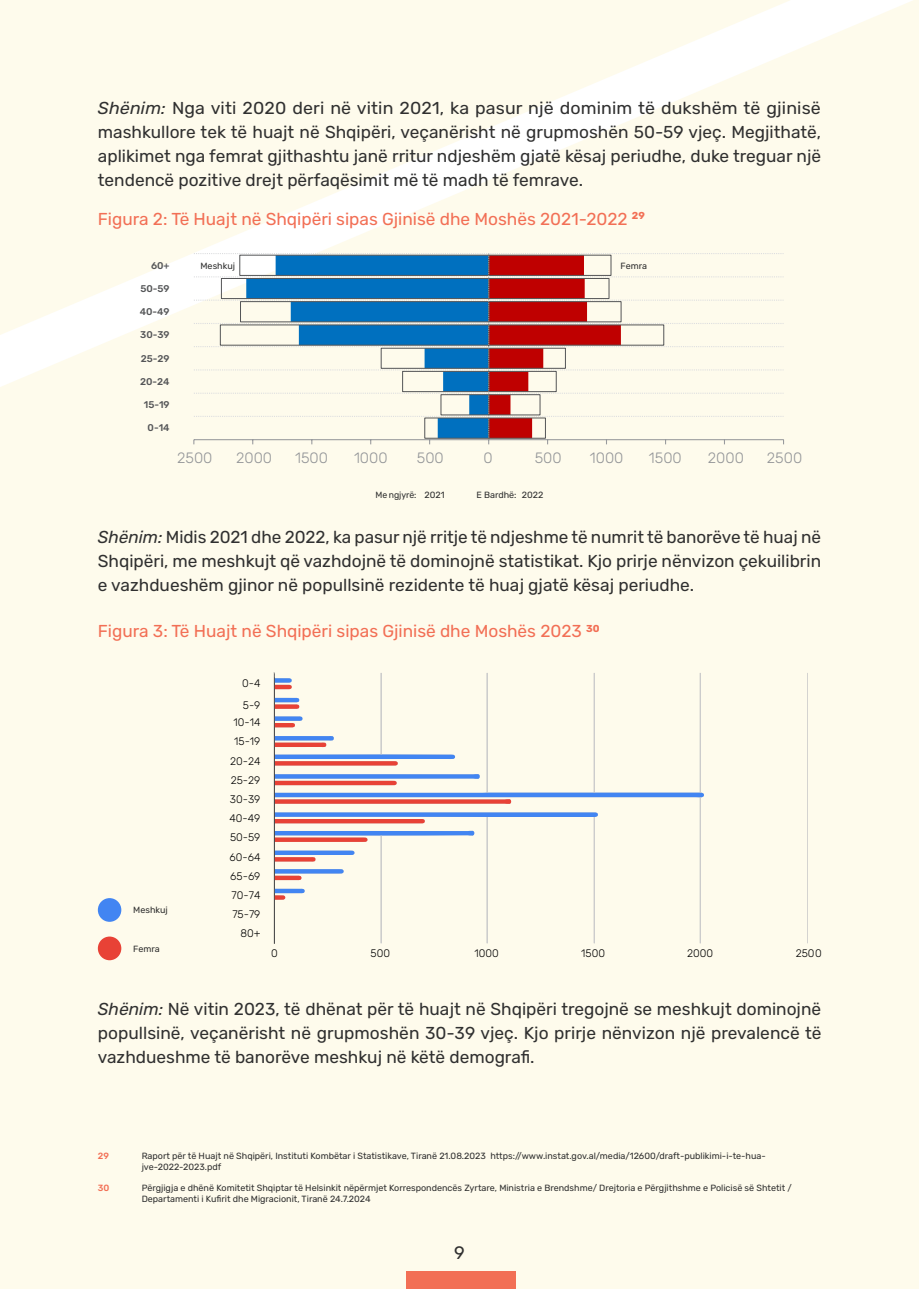
<style>
.page{position:relative;width:919px;height:1289px;background:#fff}
.page>*{position:absolute;margin:0;border:0;box-sizing:border-box;transform-origin:0 0}
.t1{font:18px "Rubik";color:#303030}
.t2{font:17.25px/24px "Rubik";color:#303030;text-align:justify}
.t3{font:17.25px "Rubik";color:#f26f55}
.t4{font:300 15px "Rubik";color:#939598}
.t5{font:300 10.95px/19.2px "Rubik";color:#000}
.t6{font:10.8px "Rubik";color:#545557}
.t7{font:500 9.75px "Rubik";color:#545557}
.t8{font:9px/10.5px "Rubik";color:#303030}
.t9{font:500 9px "Rubik";color:#f26f55}
.s1{font-style:italic}
</style>
<div class="page">
<div style="left:0;top:0;width:918px;height:1288px;background:#fefbec"></div>
<svg style="left:0;top:0;width:913px;height:387px"></svg>
<div style="left:406px;top:1271px;width:109px;height:17px;background:#f26f55"></div>
<svg style="left:193px;top:253px;width:591px;height:191px"></svg>
<svg style="left:807px;top:673px;width:1px;height:270px"></svg>
<svg style="left:274px;top:672px;width:430px;height:271px"></svg>
<div style="left:98px;top:898px;width:23px;height:23px;background:#4285f2;border-radius:50%"></div>
<div style="left:98px;top:936px;width:23px;height:24px;background:#e84236;border-radius:50%"></div>
<div style="left:199px;top:263px;width:29px;height:10px;background:#fff"></div>
<div style="left:635px;top:260px;width:40px;height:13px;background:#fefbec"></div>
<p class="t2" style="left:98px;top:96px;width:724px"><span class="s1">Shënim:</span> Nga viti 2020 deri në vitin 2021, ka pasur një dominim të dukshëm të gjinisë mashkullore tek të huajt në Shqipëri, veçanërisht në grupmoshën 50-59 vjeç. Megjithatë, aplikimet nga femrat gjithashtu janë rritur ndjeshëm gjatë kësaj periudhe, duke treguar një tendencë pozitive drejt përfaqësimit më të madh të femrave.</p>
<p class="t3" style="left:98px;top:209px;width:548px">Figura 2: Të Huajt në Shqipëri sipas Gjinisë dhe Moshës 2021-2022 <sup>29</sup></p>
<p class="t7" style="left:151px;top:260px;width:20px">60+</p>
<p class="t6" style="left:201px;top:261px;width:25px">Male</p>
<p class="t8" style="left:200px;top:261px;width:36px">Meshkuj</p>
<p class="t8" style="left:620px;top:261px;width:28px">Femra</p>
<p class="t7" style="left:140px;top:283px;width:31px">50-59</p>
<p class="t7" style="left:140px;top:306px;width:31px">40-49</p>
<p class="t7" style="left:140px;top:329px;width:31px">30-39</p>
<p class="t7" style="left:141px;top:353px;width:30px">25-29</p>
<p class="t7" style="left:140px;top:376px;width:31px">20-24</p>
<p class="t7" style="left:144px;top:399px;width:27px">15-19</p>
<p class="t7" style="left:148px;top:422px;width:23px">0-14</p>
<p class="t4" style="left:177px;top:450px;width:37px">2500</p>
<p class="t4" style="left:236px;top:450px;width:37px">2000</p>
<p class="t4" style="left:295px;top:450px;width:34px">1500</p>
<p class="t4" style="left:354px;top:450px;width:35px">1000</p>
<p class="t4" style="left:417px;top:450px;width:28px">500</p>
<p class="t4" style="left:483px;top:450px;width:11px">0</p>
<p class="t4" style="left:534px;top:450px;width:28px">500</p>
<p class="t4" style="left:590px;top:450px;width:35px">1000</p>
<p class="t4" style="left:649px;top:450px;width:34px">1500</p>
<p class="t4" style="left:707px;top:450px;width:37px">2000</p>
<p class="t4" style="left:766px;top:450px;width:37px">2500</p>
<p class="t8" style="left:375px;top:490px;width:42px">Me ngjyrë:</p>
<p class="t8" style="left:424px;top:490px;width:22px">2021</p>
<p class="t8" style="left:476px;top:490px;width:42px">E Bardhë:</p>
<p class="t8" style="left:522px;top:490px;width:23px">2022</p>
<p class="t2" style="left:98px;top:525px;width:724px"><span class="s1">Shënim:</span> Midis 2021 dhe 2022, ka pasur një rritje të ndjeshme të numrit të banorëve të huaj në Shqipëri, me meshkujt që vazhdojnë të dominojnë statistikat. Kjo prirje nënvizon çekuilibrin e vazhdueshëm gjinor në popullsinë rezidente të huaj gjatë kësaj periudhe.</p>
<p class="t3" style="left:98px;top:621px;width:503px">Figura 3: Të Huajt në Shqipëri sipas Gjinisë dhe Moshës 2023 <sup>30</sup></p>
<p class="t5" style="left:133px;top:900px;width:24px">Male</p>
<p class="t5" style="left:133px;top:938px;width:37px">Female</p>
<p class="t8" style="left:133px;top:904px;width:36px">Meshkuj</p>
<p class="t8" style="left:133px;top:943px;width:28px">Femra</p>
<p class="t5" style="left:242px;top:672px;width:20px;line-height:22px">0-4<br>5-9</p>
<p class="t5" style="left:229px;top:713px;width:32px;text-align:right">10-14<br>15-19<br>20-24<br>25-29<br>30-39<br>40-49<br>50-59<br>60-64<br>65-69<br>70-74<br>75-79<br>80+</p>
<p class="t5" style="left:271px;top:944px;width:8px">0</p>
<p class="t5" style="left:370px;top:944px;width:21px">500</p>
<p class="t5" style="left:474px;top:944px;width:26px">1000</p>
<p class="t5" style="left:581px;top:944px;width:25px">1500</p>
<p class="t5" style="left:687px;top:944px;width:27px">2000</p>
<p class="t5" style="left:795px;top:944px;width:28px">2500</p>
<p class="t2" style="left:98px;top:997px;width:725px"><span class="s1">Shënim:</span> Në vitin 2023, të dhënat për të huajt në Shqipëri tregojnë se meshkujt dominojnë popullsinë, veçanërisht në grupmoshën 30-39 vjeç. Kjo prirje nënvizon një prevalencë të vazhdueshme të banorëve meshkuj në këtë demografi.</p>
<p class="t9" style="left:98px;top:1150px;width:13px">29</p>
<p class="t8" style="left:142px;top:1151px;width:625px">Raport për të Huajt në Shqipëri, Instituti Kombëtar i Statistikave, Tiranë 21.08.2023 https://www.instat.gov.al/media/12600/draft-publikimi-i-te-hua&shy;jve-2022-2023.pdf</p>
<p class="t9" style="left:98px;top:1182px;width:13px">30</p>
<p class="t8" style="left:142px;top:1182px;width:651px">Përgjigja e dhënë Komitetit Shqiptar të Helsinkit nëpërmjet Korrespondencës Zyrtare, Ministria e Brendshme/ Drejtoria e Përgjithshme e Policisë së Shtetit /<br>Departamenti i Kufirit dhe Migracionit, Tiranë 24.7.2024</p>
<p class="t1" style="left:454px;top:1242px;width:12px">9</p>
</div>
